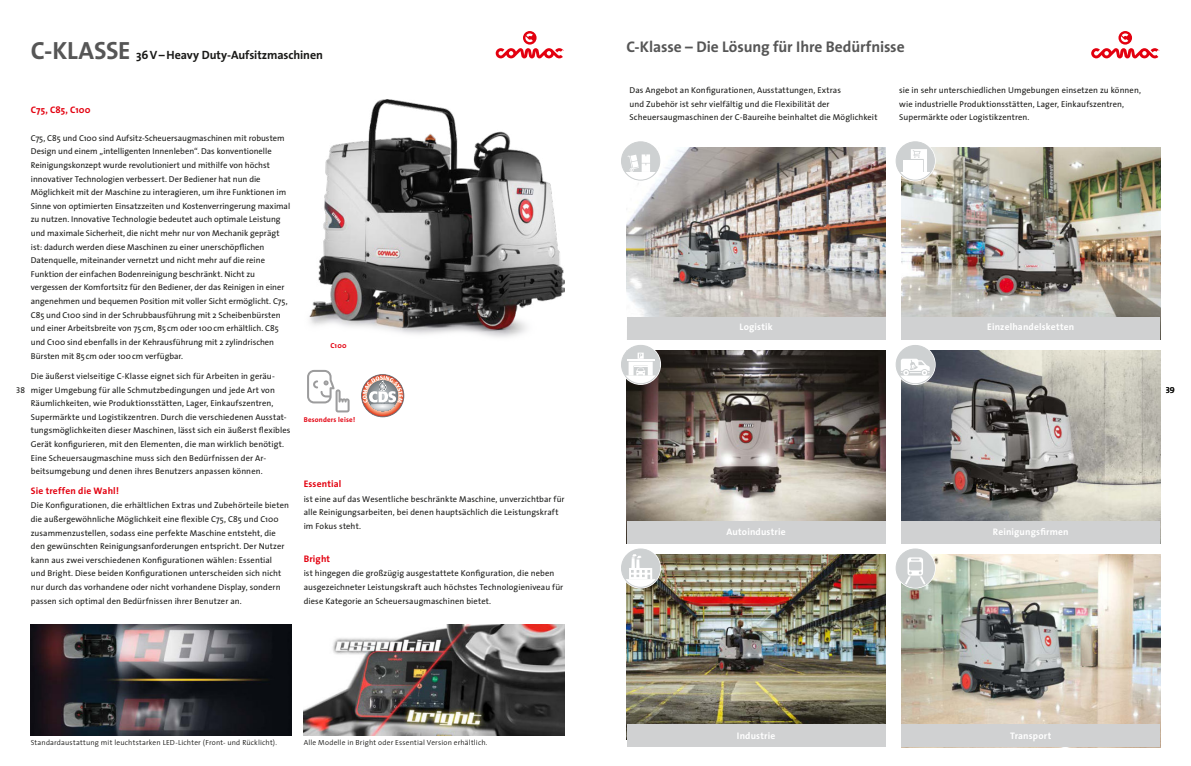
<style>
.page{position:relative;width:1191px;height:766px;background:#fff}
.page>*{position:absolute;margin:0;border:0;box-sizing:border-box;transform-origin:0 0}
.t1{font:700 15.5px "The Sans";letter-spacing:-.01em;color:#565656}
.t2{font:700 12px "The Sans";letter-spacing:-.005em;color:#1a1a18}
.t3{font:700 9.5px "The Sans";letter-spacing:.015em;color:#fff}
.t4{font:700 9.5px "The Sans";letter-spacing:.015em;color:#e3000f}
.t5{font:8.5px/13.6px "The Sans";letter-spacing:.005em;color:#1a1a18}
.t6{font:8.5px "The Sans Caps";color:#1a1a18}
.t7{font:300 7.4px "The Sans";letter-spacing:.02em;color:#1a1a18}
.t8{font:700 7.4px "The Sans";color:#e3000f}
.t9{font:700 7px "The Sans";letter-spacing:.025em;color:#e3000f}
.s1{font-size:25px;color:#565656}
</style>
<div class="page">
<svg style="left:1091px;top:48px;width:68px;height:10px"></svg>
<svg style="left:1118px;top:31px;width:14px;height:14px"></svg>
<svg style="left:1121px;top:33px;width:7px;height:9px"></svg>
<svg style="left:496px;top:48px;width:68px;height:10px"></svg>
<svg style="left:523px;top:31px;width:13px;height:14px"></svg>
<svg style="left:525px;top:33px;width:8px;height:9px"></svg>
<img style="left:31px;top:624px;width:261px;height:111px">
<img style="left:309px;top:100px;width:256px;height:238px">
<div style="left:361px;top:374px;width:43px;height:43px;border:1px solid #72787c;border-radius:50%"></div>
<svg style="left:361px;top:374px;width:43px;height:42px"></svg>
<img style="left:304px;top:624px;width:260px;height:111px">
<img style="left:627px;top:147px;width:258px;height:170px">
<img style="left:901px;top:147px;width:259px;height:170px">
<img style="left:901px;top:554px;width:259px;height:170px">
<img style="left:627px;top:554px;width:258px;height:170px">
<img style="left:627px;top:350px;width:258px;height:170px">
<img style="left:901px;top:350px;width:259px;height:170px">
<div style="left:627px;top:317px;width:258px;height:23px;background:#d0d1d2"></div>
<div style="left:901px;top:317px;width:259px;height:23px;background:#d0d1d2"></div>
<div style="left:627px;top:520px;width:258px;height:23px;background:#d0d1d2"></div>
<div style="left:627px;top:724px;width:258px;height:23px;background:#d0d1d2"></div>
<div style="left:901px;top:520px;width:259px;height:23px;background:#d0d1d2"></div>
<div style="left:901px;top:724px;width:259px;height:23px;background:#d0d1d2"></div>
<svg style="left:620px;top:140px;width:41px;height:41px"></svg>
<div style="left:621px;top:142px;width:39px;height:38px;background:#ced1d2;border-radius:50%"></div>
<div style="left:621px;top:141px;width:39px;height:39px;border:1px solid #ced1d2;border-radius:50%"></div>
<svg style="left:625px;top:154px;width:31px;height:26px"></svg>
<svg style="left:895px;top:140px;width:40px;height:41px"></svg>
<div style="left:896px;top:142px;width:38px;height:38px;background:#ced1d2;border-radius:50%"></div>
<div style="left:895px;top:141px;width:40px;height:39px;border:1px solid #ced1d2;border-radius:50%"></div>
<svg style="left:899px;top:149px;width:32px;height:31px"></svg>
<svg style="left:620px;top:344px;width:41px;height:41px"></svg>
<div style="left:621px;top:345px;width:39px;height:38px;background:#ced1d2;border-radius:50%"></div>
<div style="left:621px;top:345px;width:39px;height:39px;border:1px solid #ced1d2;border-radius:50%"></div>
<svg style="left:625px;top:352px;width:31px;height:31px"></svg>
<svg style="left:895px;top:344px;width:40px;height:41px"></svg>
<div style="left:896px;top:345px;width:38px;height:38px;background:#ced1d2;border-radius:50%"></div>
<div style="left:895px;top:345px;width:40px;height:39px;border:1px solid #ced1d2;border-radius:50%"></div>
<svg style="left:899px;top:358px;width:32px;height:25px"></svg>
<svg style="left:620px;top:547px;width:41px;height:41px"></svg>
<div style="left:621px;top:549px;width:39px;height:38px;background:#ced1d2;border-radius:50%"></div>
<svg style="left:625px;top:554px;width:31px;height:33px"></svg>
<div style="left:621px;top:548px;width:39px;height:39px;border:1px solid #ced1d2;border-radius:50%"></div>
<svg style="left:895px;top:547px;width:40px;height:41px"></svg>
<div style="left:896px;top:549px;width:38px;height:38px;background:#ced1d2;border-radius:50%"></div>
<svg style="left:904px;top:557px;width:21px;height:28px"></svg>
<div style="left:895px;top:548px;width:40px;height:39px;border:1px solid #ced1d2;border-radius:50%"></div>
<svg style="left:307px;top:370px;width:42px;height:42px"></svg>
<h2 class="t2" style="left:31px;top:49px;width:294px"><span class="s1">C-KLASSE</span> 36 V – Heavy Duty-Aufsitzmaschinen</h2>
<p class="t4" style="left:31px;top:105px;width:61px">C75, C85, C100</p>
<p class="t5" style="left:31px;top:131px;width:261px">C75, C85 und C100 sind Aufsitz-Scheuersaugmaschinen mit robustem Design und einem „intelligenten Innenleben“ Das konventionelle Reinigungskonzept wurde revolutioniert und mithilfe von höchst innovativer Technologien verbessert Der Bediener hat nun die Möglichkeit mit der Maschine zu interagieren, um ihre Funktionen im Sinne von optimierten Einsatzzeiten und Kostenverringerung maximal zu nutzen Innovative Technologie bedeutet auch optimale Leistung und maximale Sicherheit, die nicht mehr nur von Mechanik geprägt ist: dadurch werden diese Maschinen zu einer unerschöpflichen Datenquelle, miteinander vernetzt und nicht mehr auf die reine Funktion der einfachen Bodenreinigung beschränkt Nicht zu vergessen der Komfortsitz für den Bediener, der das Reinigen in einer angenehmen und bequemen Position mit voller Sicht ermöglicht C75, C85 und C100 sind in der Schrubbausführung mit 2 Scheibenbürsten und einer Arbeitsbreite von 75 cm, 85 cm oder 100 cm erhältlich C85 und C100 sind ebenfalls in der Kehrausführung mit 2 zylindrischen Bürsten mit 85 cm oder 100 cm verfügbar</p>
<p class="t8" style="left:330px;top:342px;width:18px">C100</p>
<h1 class="t1" style="left:626px;top:39px;width:280px">C-Klasse – Die Lösung für Ihre Bedürfnisse</h1>
<p class="t5" style="left:629px;top:84px;width:249px">Das Angebot an Konfigurationen, Ausstattungen, Extras<br>und Zubehör ist sehr vielfältig und die Flexibilität der<br>Scheuersaugmaschinen der C-Baureihe beinhaltet die Möglichkeit</p>
<p class="t5" style="left:899px;top:84px;width:243px">sie in sehr unterschiedlichen Umgebungen einsetzen zu können, wie industrielle Produktionsstätten, Lager, Einkaufszentren,<br>Supermärkte oder Logistikzentren</p>
<p class="t3" style="left:739px;top:322px;width:35px">Logistik</p>
<p class="t3" style="left:987px;top:322px;width:88px">Einzelhandelsketten</p>
<p class="t5" style="left:31px;top:369px;width:261px">Die äußerst vielseitige C-Klasse eignet sich für Arbeiten in geräu&shy;miger Umgebung für alle Schmutzbedingungen und jede Art von Räumlichkeiten, wie Produktionsstätten, Lager, Einkaufszentren, Supermärkte und Logistikzentren Durch die verschiedenen Ausstat&shy;tungsmöglichkeiten dieser Maschinen, lässt sich ein äußerst flexibles Gerät konfigurieren, mit den Elementen, die man wirklich benötigt Eine Scheuersaugmaschine muss sich den Bedürfnissen der Ar&shy;beitsumgebung und denen ihres Benutzers anpassen können</p>
<p class="t4" style="left:31px;top:485px;width:90px">Sie treffen die Wahl!</p>
<p class="t5" style="left:31px;top:499px;width:260px">Die Konfigurationen, die erhältlichen Extras und Zubehörteile bieten die außergewöhnliche Möglichkeit eine flexible C75, C85 und C100 zusammenzustellen, sodass eine perfekte Maschine entsteht, die den gewünschten Reinigungsanforderungen entspricht Der Nutzer kann aus zwei verschiedenen Konfigurationen wählen: Essential<br>und Bright Diese beiden Konfigurationen unterscheiden sich nicht nur durch das vorhandene oder nicht vorhandene Display, sondern passen sich optimal den Bedürfnissen ihrer Benutzer an</p>
<p class="t6" style="left:16px;top:384px;width:10px">38</p>
<p class="t6" style="left:1165px;top:384px;width:11px">39</p>
<p class="t9" style="left:304px;top:415px;width:53px">Besonders leise!</p>
<p class="t4" style="left:304px;top:478px;width:39px">Essential</p>
<p class="t5" style="left:304px;top:492px;width:262px">ist eine auf das Wesentliche beschränkte Maschine, unverzichtbar für alle Reinigungsarbeiten, bei denen hauptsächlich die Leistungskraft im Fokus steht</p>
<p class="t4" style="left:304px;top:553px;width:28px">Bright</p>
<p class="t5" style="left:304px;top:567px;width:261px">ist hingegen die großzügig ausgestattete Konfiguration, die neben ausgezeichneter Leistungskraft auch höchstes Technologieniveau für diese Kategorie an Scheuersaugmaschinen bietet</p>
<p class="t3" style="left:993px;top:526px;width:77px">Reinigungsfirmen</p>
<p class="t3" style="left:726px;top:526px;width:60px">Autoindustrie</p>
<p class="t7" style="left:31px;top:739px;width:248px">Standardaustattung mit leuchtstarken LED-Lichter (Front- und Rücklicht).</p>
<p class="t7" style="left:304px;top:739px;width:185px">Alle Modelle in Bright oder Essential Version erhältlich.</p>
<p class="t3" style="left:737px;top:730px;width:40px">Industrie</p>
<p class="t3" style="left:1010px;top:730px;width:43px">Transport</p>
</div>
